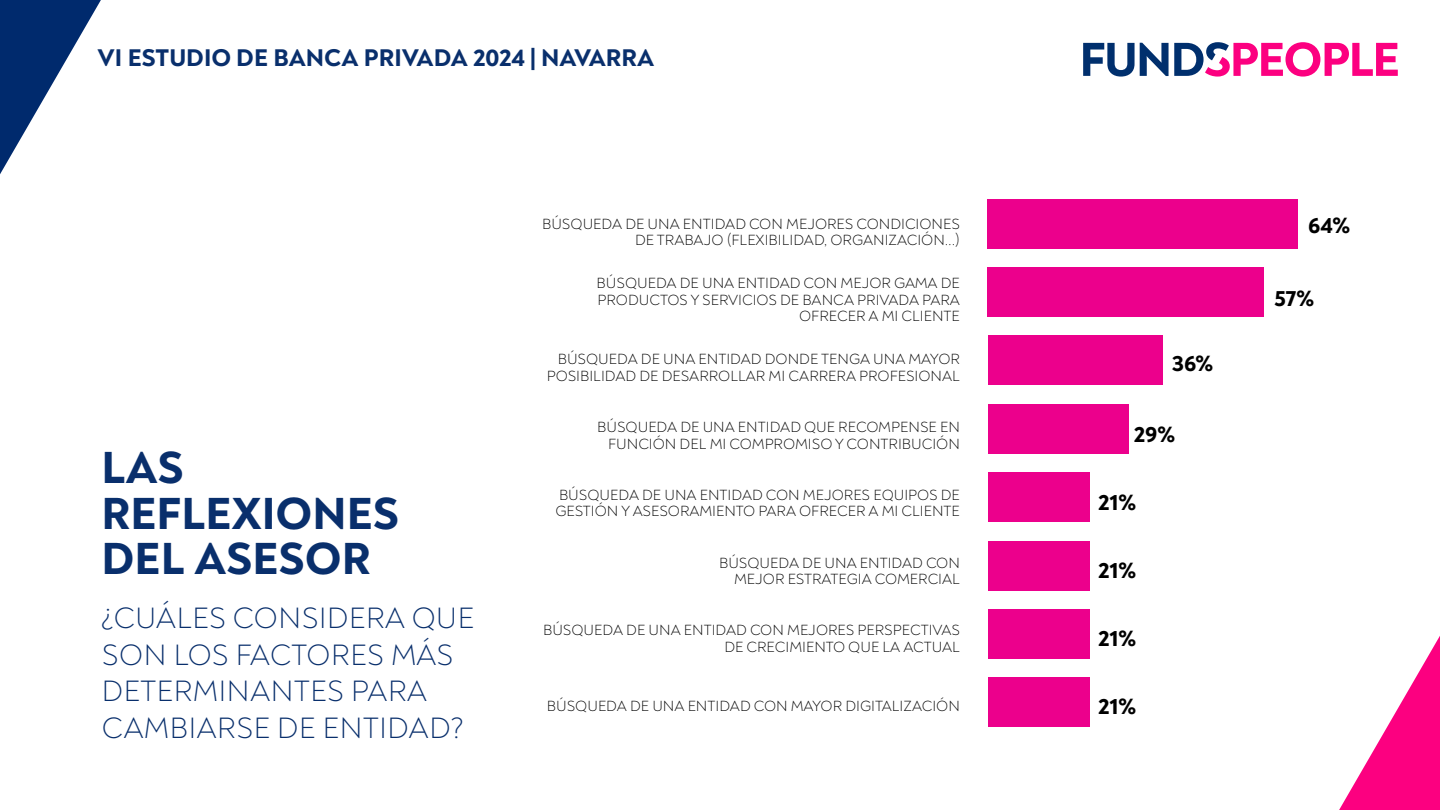
<style>
.page{position:relative;width:1440px;height:810px;background:#fff}
.page>*{position:absolute;margin:0;border:0;box-sizing:border-box;transform-origin:0 0}
.t1{font:800 45.75px/45.8px "Noah Head";color:#092f6c}
.t2{font:300 30px/36.8px "Noah Head";color:#092f6c}
.t3{font:800 24.6px "Noah Head";color:#092f6c}
.t4{font:800 22.5px "Noah Head";color:#000}
.t5{font:300 15px/16.5px "Noah Grotesque";color:#000;text-align:right}
</style>
<div class="page">
<div style="left:988px;top:199px;width:310px;height:49px;background:#ec008c"></div>
<div style="left:988px;top:267px;width:276px;height:50px;background:#ec008c"></div>
<div style="left:988px;top:336px;width:174px;height:49px;background:#ec008c"></div>
<div style="left:988px;top:404px;width:140px;height:49px;background:#ec008c"></div>
<div style="left:988px;top:473px;width:102px;height:49px;background:#ec008c"></div>
<div style="left:988px;top:541px;width:102px;height:49px;background:#ec008c"></div>
<div style="left:988px;top:609px;width:102px;height:50px;background:#ec008c"></div>
<div style="left:988px;top:678px;width:102px;height:49px;background:#ec008c"></div>
<svg style="left:1339px;top:636px;width:101px;height:174px"></svg>
<svg style="left:0;top:0;width:101px;height:174px"></svg>
<svg style="left:1083px;top:42px;width:315px;height:35px"></svg>
<h3 class="t3" style="left:98px;top:42px;width:558px">VI ESTUDIO DE BANCA PRIVADA 2024 | NAVARRA</h3>
<p class="t5" style="left:542px;top:216px;width:419px">BÚSQUEDA DE UNA ENTIDAD CON MEJORES CONDICIONES<br>DE TRABAJO (FLEXIBILIDAD, ORGANIZACIÓN...)</p>
<p class="t5" style="left:597px;top:275px;width:365px">BÚSQUEDA DE UNA ENTIDAD CON MEJOR GAMA DE<br>PRODUCTOS Y SERVICIOS DE BANCA PRIVADA PARA<br>OFRECER A MI CLIENTE</p>
<p class="t5" style="left:547px;top:351px;width:415px">BÚSQUEDA DE UNA ENTIDAD DONDE TENGA UNA MAYOR<br>POSIBILIDAD DE DESARROLLAR MI CARRERA PROFESIONAL</p>
<h1 class="t1" style="left:101px;top:444px;width:299px">LAS<br>REFLEXIONES<br>DEL ASESOR</h1>
<h2 class="t2" style="left:101px;top:600px;width:375px">¿CUÁLES CONSIDERA QUE<br>SON LOS FACTORES MÁS<br>DETERMINANTES PARA<br>CAMBIARSE DE ENTIDAD?</h2>
<p class="t5" style="left:597px;top:419px;width:364px">BÚSQUEDA DE UNA ENTIDAD QUE RECOMPENSE EN<br>FUNCIÓN DEL MI COMPROMISO Y CONTRIBUCIÓN</p>
<p class="t5" style="left:555px;top:487px;width:406px;text-align:left">BÚSQUEDA DE UNA ENTIDAD CON MEJORES EQUIPOS DE<br>GESTIÓN Y ASESORAMIENTO PARA OFRECER A MI CLIENTE</p>
<p class="t5" style="left:719px;top:554px;width:242px">BÚSQUEDA DE UNA ENTIDAD CON<br>MEJOR ESTRATEGIA COMERCIAL</p>
<p class="t5" style="left:543px;top:622px;width:418px">BÚSQUEDA DE UNA ENTIDAD CON MEJORES PERSPECTIVAS<br>DE CRECIMIENTO QUE LA ACTUAL</p>
<p class="t5" style="left:547px;top:698px;width:415px">BÚSQUEDA DE UNA ENTIDAD CON MAYOR DIGITALIZACIÓN</p>
<h3 class="t4" style="left:1172px;top:348px;width:43px">36%</h3>
<h3 class="t4" style="left:1134px;top:419px;width:43px">29%</h3>
<h3 class="t4" style="left:1098px;top:487px;width:40px">21%</h3>
<h3 class="t4" style="left:1098px;top:555px;width:40px">21%</h3>
<h3 class="t4" style="left:1098px;top:623px;width:40px">21%</h3>
<h3 class="t4" style="left:1098px;top:691px;width:40px">21%</h3>
<h3 class="t4" style="left:1308px;top:210px;width:44px">64%</h3>
<h3 class="t4" style="left:1274px;top:284px;width:41px">57%</h3>
</div>
